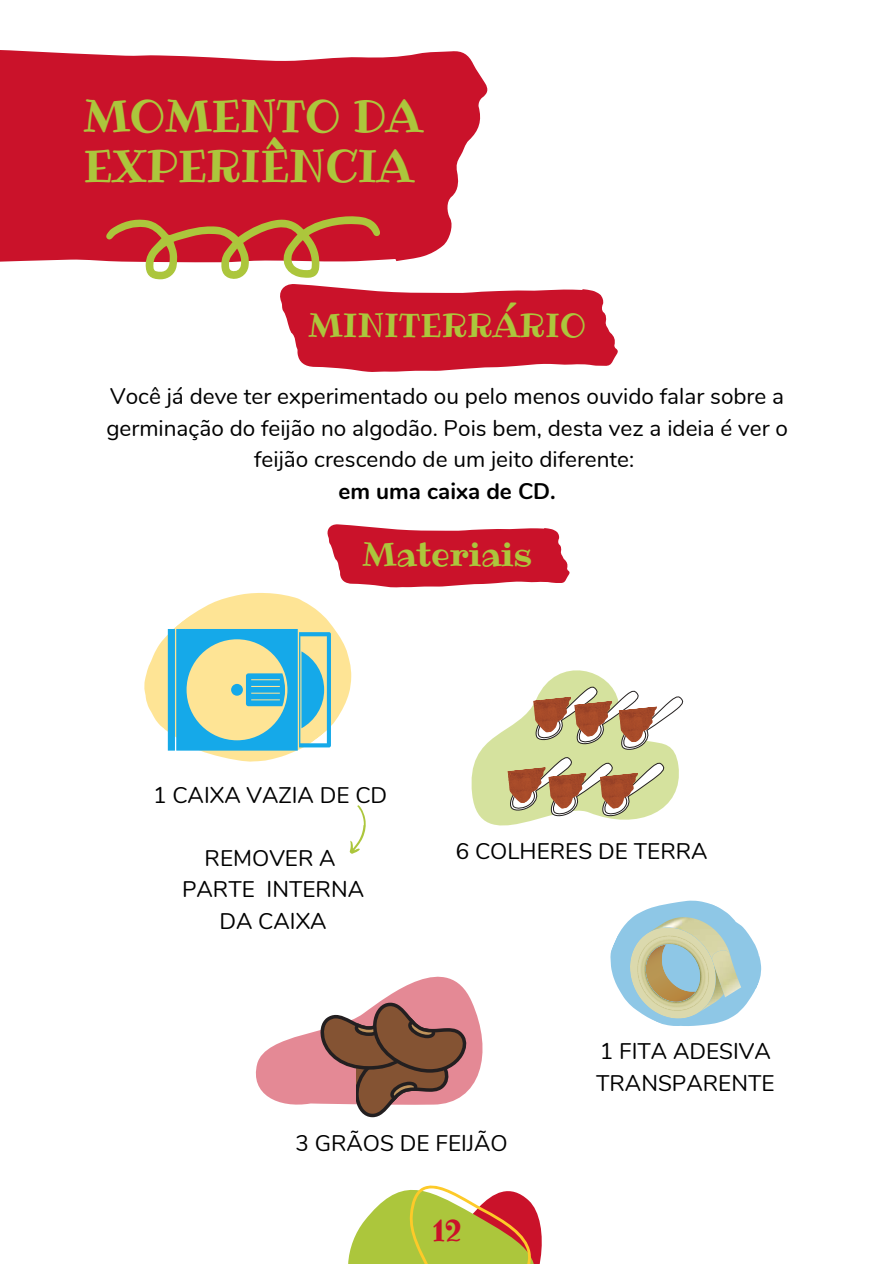
<style>
.page{position:relative;width:894px;height:1264px;background:#fff}
.page>*{position:absolute;margin:0;border:0;box-sizing:border-box;transform-origin:0 0}
.t1{font:45px/49.5px "Ribeye";letter-spacing:-.02em;color:#acc63c}
.t2{font:33px "Ribeye";letter-spacing:-.01em;color:#acc63c}
.t3{font:30px "Ribeye";color:#ca122a}
.t4{font:22.5px/31.5px "Nunito";color:#000;text-align:center}
.t5{font:700 22.5px "Nunito";color:#000}
</style>
<div class="page">
<svg style="left:348px;top:1185px;width:194px;height:78px"></svg>
<svg style="left:0;top:50px;width:488px;height:230px;background:#cf2b40"></svg>
<svg style="left:106px;top:216px;width:274px;height:63px;background:#ca654f"></svg>
<svg style="left:144px;top:593px;width:208px;height:169px"></svg>
<div style="left:168px;top:629px;width:7px;height:121px;background:#15a9e9"></div>
<svg style="left:176px;top:629px;width:155px;height:121px;background:#81c4c2"></svg>
<svg style="left:471px;top:670px;width:134px;height:156px"></svg>
<svg style="left:507px;top:680px;width:177px;height:141px"></svg>
<svg style="left:256px;top:976px;width:227px;height:142px"></svg>
<svg style="left:610px;top:900px;width:152px;height:126px"></svg>
<img style="left:711px;top:950px;width:30px;height:47px">
<svg style="left:325px;top:524px;width:245px;height:77px"></svg>
<svg style="left:349px;top:805px;width:17px;height:49px"></svg>
<svg style="left:276px;top:257px;width:342px;height:115px;fill:#ca122a"></svg>
<h1 class="t1" style="left:83px;top:91px;width:341px">MOMENTO DA<br>EXPERIÊNCIA</h1>
<h2 class="t2" style="left:308px;top:302px;width:279px">MINITERRÁRIO</h2>
<p class="t4" style="left:106px;top:381px;width:683px">Você já deve ter experimentado ou pelo menos ouvido falar sobre a germinação do feijão no algodão. Pois bem, desta vez a ideia é ver o feijão crescendo de um jeito diferente:</p>
<p class="t5" style="left:338px;top:476px;width:219px">em uma caixa de CD.</p>
<h2 class="t2" style="left:362px;top:531px;width:172px">Materiais</h2>
<p class="t4" style="left:153px;top:779px;width:236px">1 CAIXA VAZIA DE CD</p>
<p class="t4" style="left:182px;top:842px;width:183px">REMOVER A<br>PARTE INTERNA<br>DA CAIXA</p>
<p class="t4" style="left:455px;top:836px;width:253px">6 COLHERES DE TERRA</p>
<p class="t4" style="left:295px;top:1128px;width:214px">3 GRÃOS DE FEIJÃO</p>
<h3 class="t3" style="left:432px;top:1209px;width:31px">12</h3>
<p class="t4" style="left:596px;top:1036px;width:180px;text-align:left">1 FITA ADESIVA<br>TRANSPARENTE</p>
</div>
